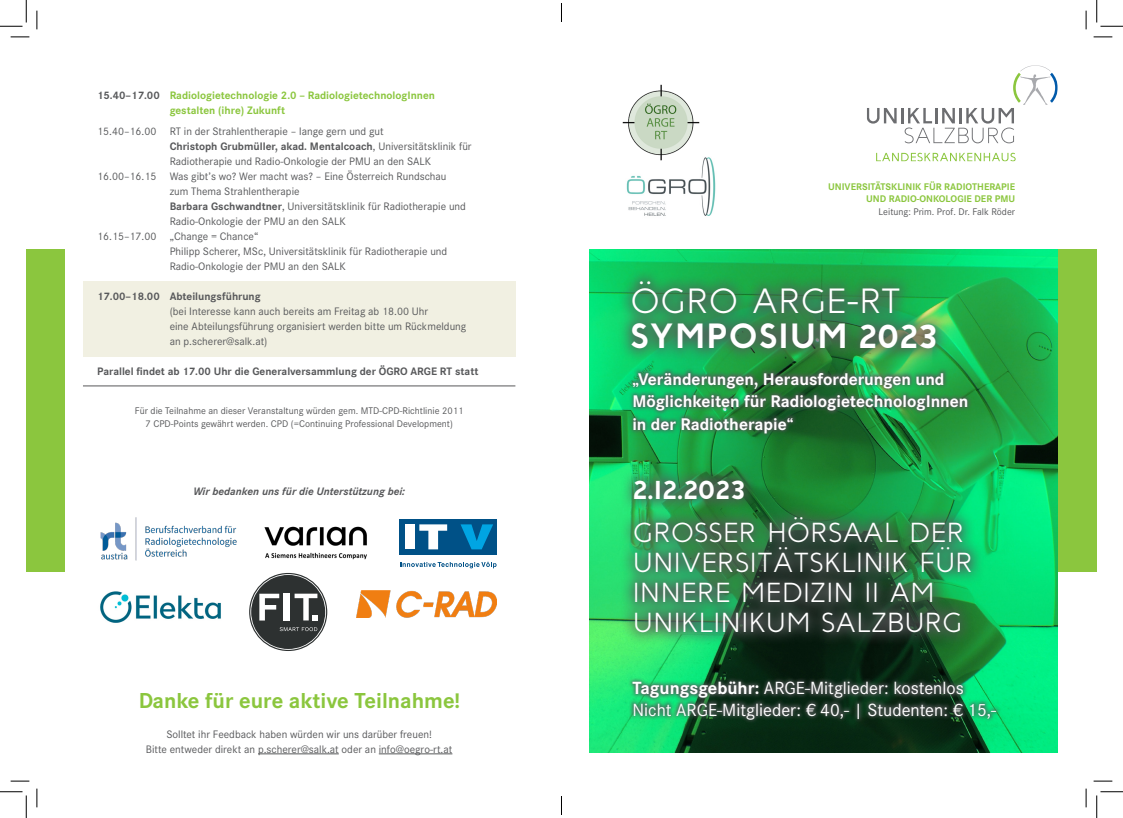
<style>
.page{position:relative;width:1123px;height:818px;background:#fff}
.page>*{position:absolute;margin:0;border:0;box-sizing:border-box;transform-origin:0 0}
.SALK_Healines_33pt{font:700 35px "Baufra";letter-spacing:-.005em;color:#fff}
.SALK_Healines_33pt-2{font:500 35px "Baufra";letter-spacing:-.025em;color:#fff}
.SALK_Healines_33pt-3{font:500 27.5px "Baufra";letter-spacing:-.005em;color:#fff}
.SALK_Healines_33pt-4{font:700 27.5px "Baufra";letter-spacing:-.025em;color:#fff}
.t1{font:700 22.5px "Corporate S";color:#8bc63e}
.t2{font:18.38px "Corporate S";color:#fff}
.Vorstand_Titel_9pt{font:700 17.5px "Corporate S";color:#fff}
.t3{font:11.25px "Corporate S";color:#57585a}
.t4{font:700 11.25px "Corporate S";color:#57585a}
.t5{font:700 11.25px "Corporate S";color:#8bc63e}
.t6{font:italic 700 11.25px "Corporate S";color:#57585a}
.Vorstand_Titel_9pt-2{font:10px "Corporate S";color:#57585a}
.Uniklinik_Titel_9pt{font:700 10px "Corporate S";color:#8bc63e}
.s1{color:#57585a}
.s2{font-weight:400}
.s3{font-weight:700}
</style>
<div class="page">
<div style="left:83px;top:281px;width:432px;height:76px;background:#f1f0e2"></div>
<svg style="left:867px;top:65px;width:190px;height:78px"></svg>
<svg style="left:876px;top:153px;width:139px;height:8px"></svg>
<img style="left:590px;top:249px;width:467px;height:504px">
<div style="left:617px;top:267px;width:333px;height:96px;background:#57585a;opacity:.95"></div>
<div style="left:628px;top:677px;width:373px;height:47px;background:#57585a;opacity:.95"></div>
<div style="left:628px;top:367px;width:344px;height:71px;background:#57585a;opacity:.95"></div>
<div style="left:620px;top:466px;width:365px;height:180px;background:#57585a;opacity:.95"></div>
<img style="left:626px;top:157px;width:90px;height:59px">
<img style="left:622px;top:84px;width:80px;height:80px">
<hr style="left:258px;top:753px;width:81px;height:1px;background:#57585a">
<hr style="left:379px;top:753px;width:73px;height:1px;background:#57585a">
<div style="left:26px;top:249px;width:39px;height:323px;background:#8bc63e"></div>
<div style="left:1057px;top:249px;width:39px;height:323px;background:#8bc63e"></div>
<hr style="left:83px;top:386px;width:432px;height:1px;background:#57585a">
<img style="left:357px;top:591px;width:140px;height:27px">
<img style="left:100px;top:591px;width:121px;height:32px">
<div style="left:400px;top:519px;width:97px;height:35px;background:#005187"></div>
<div style="left:405px;top:524px;width:10px;height:25px;background:#fff"></div>
<svg style="left:419px;top:524px;width:28px;height:25px"></svg>
<svg style="left:460px;top:524px;width:33px;height:25px"></svg>
<svg style="left:400px;top:562px;width:96px;height:6px"></svg>
<img style="left:100px;top:517px;width:137px;height:44px">
<img style="left:264px;top:526px;width:103px;height:34px">
<img style="left:249px;top:572px;width:79px;height:79px">
<svg style="left:313px;top:616px;width:4px;height:4px"></svg>
<svg style="left:11px;top:36px;width:18px;height:2px"></svg>
<svg style="left:1093px;top:36px;width:19px;height:2px"></svg>
<svg style="left:11px;top:780px;width:18px;height:2px"></svg>
<svg style="left:1093px;top:780px;width:19px;height:2px"></svg>
<svg style="left:36px;top:11px;width:2px;height:18px"></svg>
<svg style="left:36px;top:788px;width:2px;height:19px"></svg>
<svg style="left:1085px;top:11px;width:1px;height:18px"></svg>
<svg style="left:1085px;top:788px;width:1px;height:19px"></svg>
<svg style="left:0;top:0;width:27px;height:27px"></svg>
<svg style="left:0;top:791px;width:27px;height:27px"></svg>
<svg style="left:1096px;top:0;width:27px;height:27px"></svg>
<svg style="left:1096px;top:791px;width:27px;height:27px"></svg>
<svg style="left:561px;top:3px;width:1px;height:19px"></svg>
<svg style="left:561px;top:796px;width:1px;height:19px"></svg>
<p class="t5" style="left:97px;top:88px;width:339px"><span class="s1">15.40–17.00</span> Radiologietechnologie 2.0 – RadiologietechnologInnen</p>
<p class="t5" style="left:170px;top:103px;width:117px">gestalten (ihre) Zukunft</p>
<p class="t3" style="left:97px;top:125px;width:288px">15.40–16.00 RT in der Strahlentherapie – lange gern und gut</p>
<p class="t4" style="left:170px;top:140px;width:303px">Christoph Grubmüller, akad. Mentalcoach<span class="s2">, Universitätsklinik für</span></p>
<p class="t3" style="left:170px;top:155px;width:263px">Radiotherapie und Radio-Onkologie der PMU an den SALK</p>
<p class="t3" style="left:97px;top:170px;width:351px">16.00–16.15 Was gibt’s wo? Wer macht was? – Eine Österreich Rundschau</p>
<p class="t3" style="left:170px;top:185px;width:131px">zum Thema Strahlentherapie</p>
<p class="t3" style="left:170px;top:200px;width:298px"><span class="s3">Barbara Gschwandtner</span>, Universitätsklinik für Radiotherapie und</p>
<p class="t3" style="left:170px;top:215px;width:178px">Radio-Onkologie der PMU an den SALK</p>
<p class="t3" style="left:97px;top:230px;width:163px">16.15–17.00 „Change = Chance“</p>
<p class="t3" style="left:170px;top:245px;width:279px">Philipp Scherer, MSc, Universitätsklinik für Radiotherapie und</p>
<p class="t3" style="left:170px;top:260px;width:178px">Radio-Onkologie der PMU an den SALK</p>
<p class="t4" style="left:97px;top:290px;width:165px">17.00–18.00 Abteilungsführung</p>
<p class="t3" style="left:170px;top:305px;width:260px">(bei Interesse kann auch bereits am Freitag ab 18.00 Uhr</p>
<p class="t3" style="left:170px;top:320px;width:298px">eine Abteilungsführung organisiert werden bitte um Rückmeldung</p>
<p class="t3" style="left:170px;top:335px;width:99px">an p.scherer@salk.at)</p>
<p class="t4" style="left:97px;top:365px;width:383px">Parallel findet ab 17.00 Uhr die Generalversammlung der ÖGRO ARGE RT statt</p>
<p class="Vorstand_Titel_9pt-2" style="left:135px;top:405px;width:330px">Für die Teilnahme an dieser Veranstaltung würden gem. MTD-CPD-Richtlinie 2011</p>
<p class="Vorstand_Titel_9pt-2" style="left:145px;top:418px;width:309px">7 CPD-Points gewährt werden. CPD (=Continuing Professional Development)</p>
<p class="t6" style="left:193px;top:485px;width:213px">Wir bedanken uns für die Unterstützung bei:</p>
<h3 class="t1" style="left:138px;top:688px;width:324px">Danke für eure aktive Teilnahme!</h3>
<p class="t3" style="left:166px;top:728px;width:267px">Solltet ihr Feedback haben würden wir uns darüber freuen!</p>
<p class="t3" style="left:146px;top:743px;width:308px">Bitte entweder direkt an p.scherer@salk.at oder an info@oegro-rt.at</p>
<p class="Uniklinik_Titel_9pt" style="left:828px;top:180px;width:189px">UNIVERSITÄTSKLINIK FÜR RADIOTHERAPIE</p>
<p class="Uniklinik_Titel_9pt" style="left:866px;top:193px;width:150px">UND RADIO-ONKOLOGIE DER PMU</p>
<p class="Vorstand_Titel_9pt-2" style="left:878px;top:206px;width:138px">Leitung: Prim. Prof. Dr. Falk Röder</p>
<p class="SALK_Healines_33pt-2" style="left:630px;top:278px;width:273px">ÖGRO ARGE-RT</p>
<p class="SALK_Healines_33pt" style="left:630px;top:311px;width:309px">SYMPOSIUM 2023</p>
<p class="Vorstand_Titel_9pt" style="left:632px;top:369px;width:314px">„Veränderungen, Herausforderungen und</p>
<p class="Vorstand_Titel_9pt" style="left:632px;top:391px;width:337px">Möglichkeiten für RadiologietechnologInnen</p>
<p class="Vorstand_Titel_9pt" style="left:632px;top:414px;width:162px">in der Radiotherapie“</p>
<p class="SALK_Healines_33pt-4" style="left:632px;top:470px;width:114px">2.12.2023</p>
<p class="SALK_Healines_33pt-3" style="left:632px;top:514px;width:334px">GROSSER HÖRSAAL DER</p>
<p class="SALK_Healines_33pt-3" style="left:632px;top:544px;width:342px">UNIVERSITÄTSKLINIK FÜR</p>
<p class="SALK_Healines_33pt-3" style="left:632px;top:574px;width:304px">INNERE MEDIZIN II AM</p>
<p class="SALK_Healines_33pt-3" style="left:632px;top:604px;width:332px">UNIKLINIKUM SALZBURG</p>
<p class="t2" style="left:632px;top:678px;width:333px"><span class="s3">Tagungsgebühr:</span> ARGE-Mitglieder: kostenlos</p>
<p class="t2" style="left:632px;top:699px;width:365px">Nicht ARGE-Mitglieder: € 40,- | Studenten: € 15,-</p>
</div>
